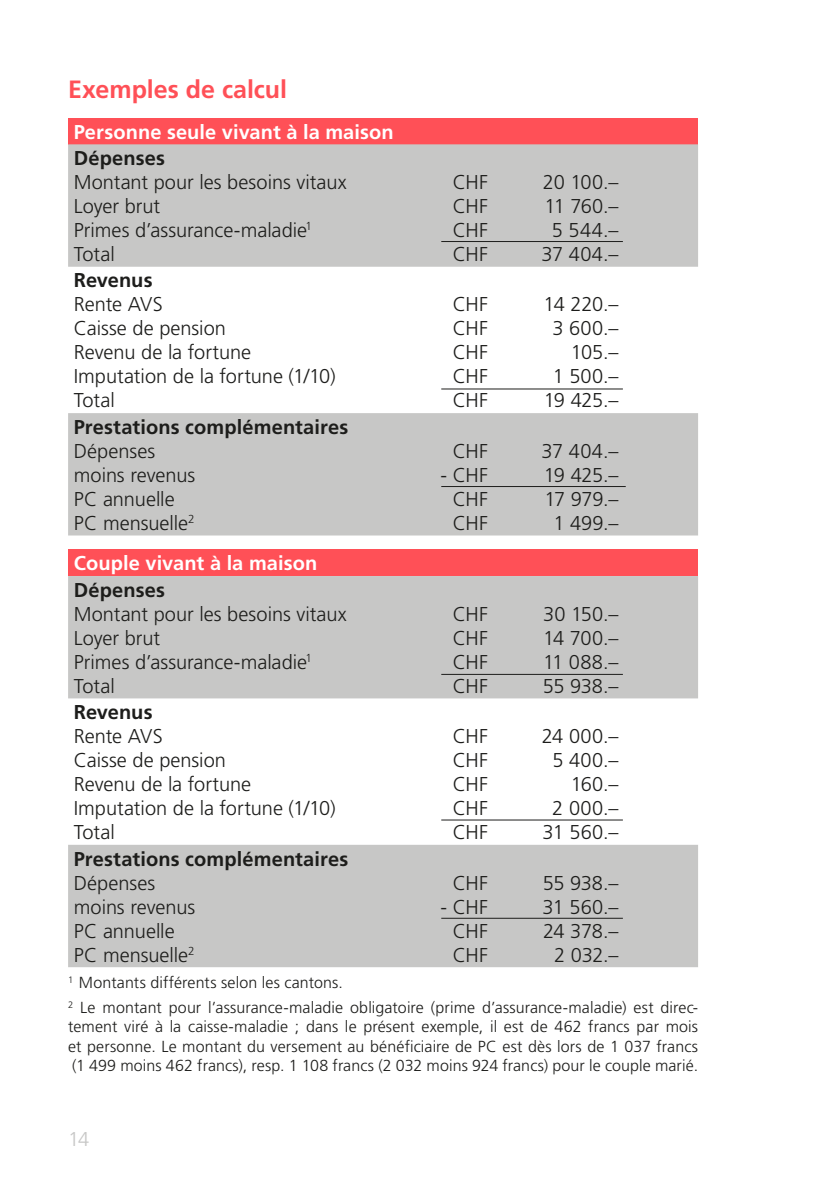
<style>
.page{position:relative;width:840px;height:1191px;background:#fff}
.page>*{position:absolute;margin:0;border:0;box-sizing:border-box;transform-origin:0 0}
.Texttitel{font:700 25px "Frutiger LT Std";letter-spacing:-.005em;color:#ff5057}
.Grundtext{font:300 20px/24px "Frutiger LT Std";color:#1d1d1b;text-align:justify}
.Tabellen_Text_Weiss{font:700 20px "Frutiger LT Std";letter-spacing:.005em;color:#fff}
.Grundtext-2{font:300 20px/24px "Frutiger LT Std";letter-spacing:-.02em;color:#1d1d1b;text-align:center}
.t1{font:300 20px "Frutiger LT Std";color:#c7c7c6}
.Grundtext-3{font:300 16px/19.2px "Frutiger LT Std";letter-spacing:.005em;color:#1d1d1b;text-align:justify}
.Text_vor_Aufzählung{font:300 16px "Frutiger LT Std";letter-spacing:.01em;color:#1d1d1b}
.s1{font-weight:700}
</style>
<div class="page">
<div style="left:68px;top:118px;width:629px;height:26px;background:#ff5057"></div>
<svg style="left:68px;top:144px;width:629px;height:391px;fill:#c7c7c6"></svg>
<div style="left:68px;top:549px;width:629px;height:27px;background:#ff5057"></div>
<svg style="left:68px;top:576px;width:629px;height:391px;fill:#c7c7c6"></svg>
<hr style="left:441px;top:241px;width:181px;height:1px;background:#1d1d1b">
<hr style="left:441px;top:388px;width:181px;height:1px;background:#1d1d1b">
<hr style="left:441px;top:486px;width:184px;height:1px;background:#1d1d1b">
<hr style="left:441px;top:674px;width:181px;height:1px;background:#1d1d1b">
<hr style="left:441px;top:819px;width:181px;height:1px;background:#1d1d1b">
<hr style="left:441px;top:917px;width:181px;height:1px;background:#1d1d1b">
<p class="Texttitel" style="left:68px;top:75px;width:220px">Exemples de calcul</p>
<p class="Tabellen_Text_Weiss" style="left:74px;top:120px;width:321px">Personne seule vivant à la maison</p>
<p class="Grundtext" style="left:74px;top:146px;width:274px;text-align:left"><span class="s1">Dépenses<br></span>Montant pour les besoins vitaux<br>Loyer brut<br>Primes d’assurance-maladie<sup>1<br></sup>Total</p>
<p class="Grundtext" style="left:74px;top:269px;width:263px;text-align:left"><span class="s1">Revenus<br></span>Rente AVS<br>Caisse de pension<br>Revenu de la fortune<br>Imputation de la fortune (1/10)<br>Total</p>
<p class="Grundtext" style="left:74px;top:415px;width:276px;text-align:left"><span class="s1">Prestations complémentaires<br></span>Dépenses<br>moins revenus<br>PC annuelle<br>PC mensuelle<sup>2</sup></p>
<p class="Tabellen_Text_Weiss" style="left:74px;top:551px;width:245px">Couple vivant à la maison</p>
<p class="Grundtext" style="left:74px;top:578px;width:274px;text-align:left"><span class="s1">Dépenses<br></span>Montant pour les besoins vitaux<br>Loyer brut<br>Primes d’assurance-maladie<sup>1<br></sup>Total</p>
<p class="Grundtext" style="left:74px;top:700px;width:263px;text-align:left"><span class="s1">Revenus<br></span>Rente AVS<br>Caisse de pension<br>Revenu de la fortune<br>Imputation de la fortune (1/10)<br>Total</p>
<p class="Grundtext" style="left:74px;top:847px;width:276px;text-align:left"><span class="s1">Prestations complémentaires<br></span>Dépenses<br>moins revenus<br>PC annuelle<br>PC mensuelle<sup>2</sup></p>
<p class="Grundtext" style="left:452px;top:170px;width:37px">CHF CHF CHF CHF</p>
<p class="Grundtext" style="left:541px;top:170px;width:79px;text-align:center">20 100.–<br>11 760.–<br>5 544.–<br>37 404.–</p>
<p class="Grundtext" style="left:452px;top:293px;width:37px">CHF CHF CHF CHF CHF</p>
<p class="Grundtext" style="left:543px;top:293px;width:76px;text-align:right">14 220.–<br>3 600.–<br>105.–<br>1 500.–<br>19 425.–</p>
<p class="Grundtext" style="left:452px;top:439px;width:37px">CHF</p>
<p class="Grundtext" style="left:452px;top:463px;width:37px;text-indent:-12px">- CHF CHF CHF</p>
<p class="Grundtext" style="left:541px;top:439px;width:79px;text-align:right">37 404.–<br>19 425.–<br>17 979.–<br>1 499.–</p>
<p class="Grundtext" style="left:452px;top:602px;width:37px">CHF CHF CHF CHF</p>
<p class="Grundtext" style="left:542px;top:602px;width:77px">30 150.– 14 700.– 11 088.– 55 938.–</p>
<p class="Grundtext" style="left:452px;top:724px;width:37px">CHF CHF CHF CHF CHF</p>
<p class="Grundtext" style="left:541px;top:724px;width:78px;text-align:right">24 000.–<br>5 400.–<br>160.–<br>2 000.–<br>31 560.–</p>
<p class="Grundtext" style="left:452px;top:871px;width:37px">CHF</p>
<p class="Grundtext" style="left:452px;top:895px;width:37px;text-indent:-12px">- CHF CHF CHF</p>
<p class="Grundtext-2" style="left:542px;top:871px;width:77px">55 938.–<br>31 560.–<br>24 378.–<br>2 032.–</p>
<p class="Text_vor_Aufzählung" style="left:68px;top:973px;width:276px"><sup>1</sup> Montants différents selon les cantons.</p>
<p class="Grundtext-3" style="left:68px;top:998px;width:631px"><sup>2</sup> Le montant pour l’assurance-maladie obligatoire (prime d’assurance-maladie) est direc&shy;tement viré à la caisse-maladie ; dans le présent exemple, il est de 462 francs par mois et personne. Le montant du versement au bénéficiaire de PC est dès lors de 1 037 francs (1 499 moins 462 francs), resp. 1 108 francs (2 032 moins 924 francs) pour le couple marié.</p>
<p class="t1" style="left:68px;top:1127px;width:23px">14</p>
</div>
